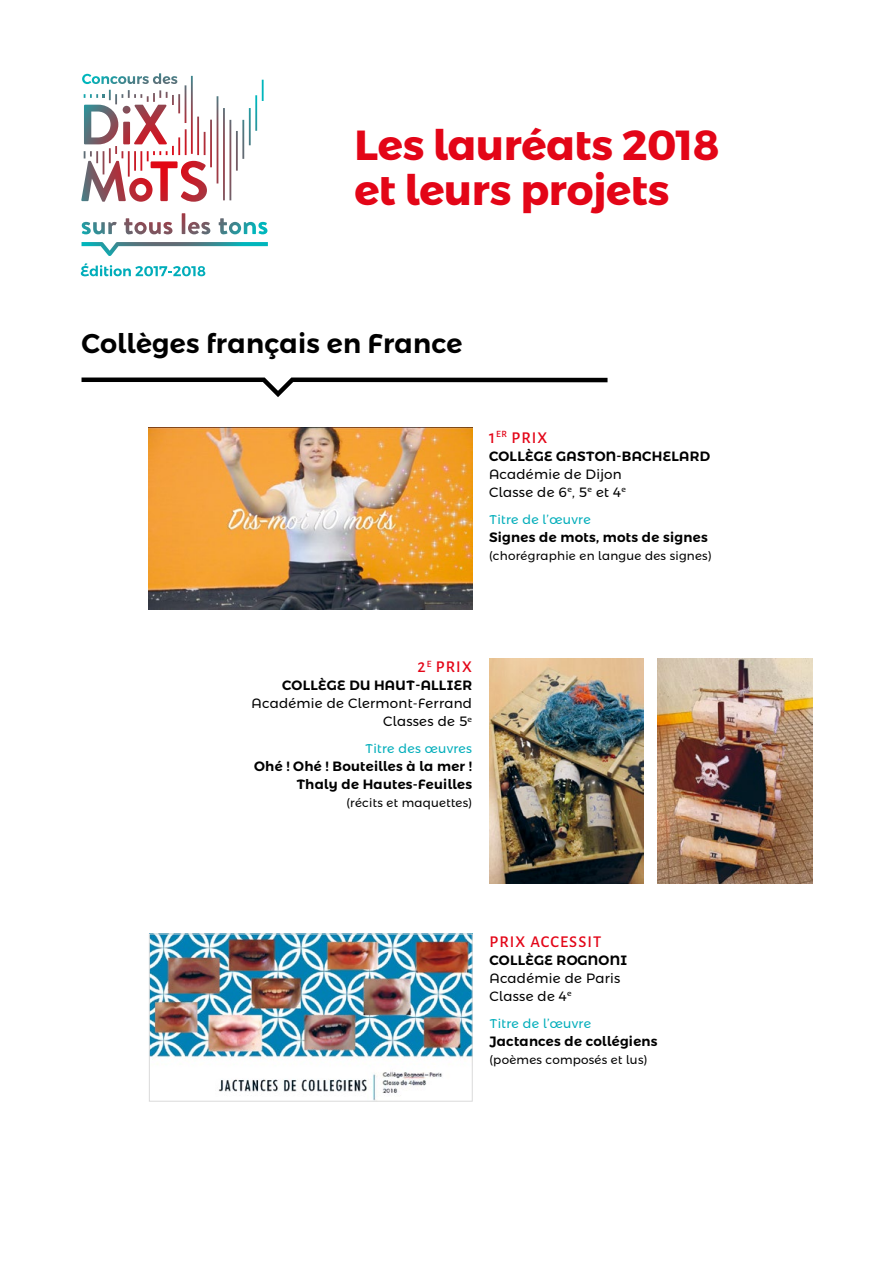
<style>
.page{position:relative;width:893px;height:1263px;background:#fff}
.page>*{position:absolute;margin:0;border:0;box-sizing:border-box;transform-origin:0 0}
.t1{font:700 42px/45px "Montserrat Alternates";letter-spacing:-.005em;color:#e30517}
.t2{font:600 27px "Montserrat Alternates";letter-spacing:.01em;color:#000}
.t3{font:500 16.5px "Alegreya Sans";letter-spacing:.065em;color:#e30517}
.t4{font:600 13.5px/18px "Montserrat Alternates";letter-spacing:.02em;color:#000;text-align:right}
.t5{font:13.5px/18px "Montserrat Alternates";letter-spacing:.02em;color:#000}
.t6{font:12.75px "Montserrat Alternates";letter-spacing:.02em;color:#00adba}
.t7{font:12px "Montserrat Alternates";letter-spacing:.02em;color:#000}
</style>
<div class="page">
<svg style="left:82px;top:222px;width:35px;height:12px"></svg>
<svg style="left:124px;top:218px;width:48px;height:16px"></svg>
<svg style="left:182px;top:213px;width:28px;height:21px"></svg>
<svg style="left:219px;top:218px;width:48px;height:16px"></svg>
<svg style="left:82px;top:242px;width:186px;height:14px"></svg>
<svg style="left:81px;top:73px;width:183px;height:129px"></svg>
<svg style="left:81px;top:263px;width:124px;height:13px"></svg>
<img style="left:149px;top:428px;width:324px;height:181px">
<img style="left:490px;top:659px;width:154px;height:225px">
<img style="left:658px;top:659px;width:154px;height:225px">
<img style="left:151px;top:935px;width:320px;height:164px">
<div style="left:149px;top:933px;width:324px;height:168px;border:1px solid #dadada"></div>
<svg style="left:81px;top:377px;width:527px;height:20px"></svg>
<h1 class="t1" style="left:354px;top:123px;width:367px">Les lauréats 2018 et leurs projets</h1>
<h2 class="t2" style="left:82px;top:322px;width:382px">Collèges français en France</h2>
<p class="t3" style="left:489px;top:426px;width:60px">1<sup>ER</sup> PRIX</p>
<p class="t4" style="left:489px;top:447px;width:223px">COLLÈGE GASTON-BACHELARD</p>
<p class="t5" style="left:489px;top:465px;width:138px">Académie de Dijon<br>Classe de 6<sup>e</sup>, 5<sup>e</sup> et 4<sup>e</sup></p>
<p class="t6" style="left:489px;top:510px;width:103px">Titre de l’œuvre</p>
<p class="t4" style="left:489px;top:528px;width:220px">Signes de mots, mots de signes</p>
<p class="t7" style="left:489px;top:546px;width:224px">(chorégraphie en langue des signes)</p>
<p class="t3" style="left:418px;top:655px;width:56px">2<sup>E</sup> PRIX</p>
<p class="t4" style="left:282px;top:677px;width:191px">COLLÈGE DU HAUT-ALLIER</p>
<p class="t5" style="left:251px;top:694px;width:222px;text-align:right">Académie de Clermont-Ferrand<br>Classes de 5<sup>e</sup></p>
<p class="t6" style="left:365px;top:739px;width:109px">Titre des œuvres</p>
<p class="t4" style="left:254px;top:758px;width:219px">Ohé ! Ohé ! Bouteilles à la mer !<br>Thaly de Hautes-Feuilles</p>
<p class="t7" style="left:346px;top:794px;width:127px">(récits et maquettes)</p>
<p class="t3" style="left:490px;top:930px;width:113px">PRIX ACCESSIT</p>
<p class="t4" style="left:489px;top:951px;width:139px">COLLÈGE ROGNONI</p>
<p class="t5" style="left:489px;top:969px;width:132px">Académie de Paris<br>Classe de 4<sup>e</sup></p>
<p class="t6" style="left:489px;top:1014px;width:103px">Titre de l’œuvre</p>
<p class="t4" style="left:489px;top:1032px;width:170px">Jactances de collégiens</p>
<p class="t7" style="left:489px;top:1050px;width:159px">(poèmes composés et lus)</p>
</div>
